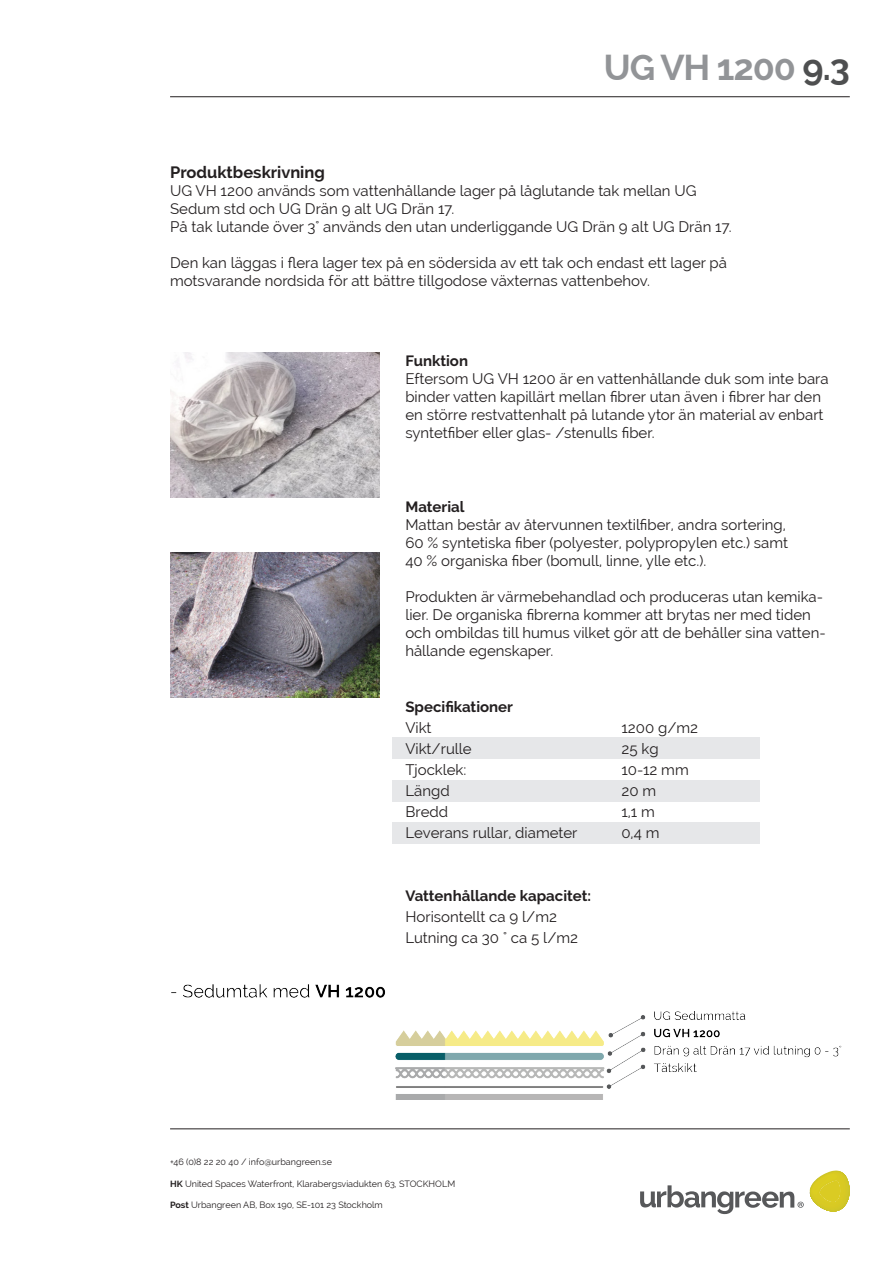
<style>
.page{position:relative;width:893px;height:1263px;background:#fff}
.page>*{position:absolute;margin:0;border:0;box-sizing:border-box;transform-origin:0 0}
.t1{font:700 36px "Raleway";letter-spacing:-.03em;color:#929497}
.t2{font:700 16.5px "Raleway";color:#231f20}
.t3{font:15px/18px "Raleway";color:#231f20}
.t4{font:700 15px "Raleway";color:#231f20}
.t5{font:9px "Raleway";color:#231f20}
.s1{color:#4e4f50}
.s2{font-weight:700}
</style>
<div class="page">
<hr style="left:170px;top:96px;width:680px;height:1px;background:#231f20">
<svg style="left:640px;top:1170px;width:210px;height:44px"></svg>
<hr style="left:170px;top:1128px;width:680px;height:1px;background:#231f20">
<div style="left:392px;top:737px;width:367px;height:22px;background:#e6e7e9"></div>
<div style="left:392px;top:780px;width:367px;height:22px;background:#e6e7e9"></div>
<div style="left:392px;top:822px;width:367px;height:22px;background:#e6e7e9"></div>
<img style="left:170px;top:352px;width:210px;height:146px">
<img style="left:170px;top:552px;width:210px;height:145px">
<img style="left:171px;top:984px;width:671px;height:115px">
<p class="t1" style="left:604px;top:47px;width:247px">UG VH 1200 <span class="s1">9.3</span></p>
<p class="t2" style="left:170px;top:163px;width:156px">Produktbeskrivning</p>
<p class="t3" style="left:170px;top:182px;width:528px">UG VH 1200 används som vattenhållande lager på låglutande tak mellan UG<br>Sedum std och UG Drän 9 alt UG Drän 17.</p>
<p class="t3" style="left:170px;top:218px;width:563px">På tak lutande över 3° används den utan underliggande UG Drän 9 alt UG Drän 17.</p>
<p class="t3" style="left:170px;top:254px;width:558px">Den kan läggas i flera lager tex på en södersida av ett tak och endast ett lager på motsvarande nordsida för att bättre tillgodose växternas vattenbehov.</p>
<p class="t4" style="left:405px;top:352px;width:64px">Funktion</p>
<p class="t3" style="left:405px;top:370px;width:425px">Eftersom UG VH 1200 är en vattenhållande duk som inte bara binder vatten kapillärt mellan fibrer utan även i fibrer har den en större restvattenhalt på lutande ytor än material av enbart syntetfiber eller glas- /stenulls fiber.</p>
<p class="t4" style="left:405px;top:498px;width:61px">Material</p>
<p class="t3" style="left:405px;top:516px;width:382px">Mattan består av återvunnen textilfiber, andra sortering,</p>
<p class="t3" style="left:405px;top:534px;width:384px">60 % syntetiska fiber (polyester, polypropylen etc.) samt</p>
<p class="t3" style="left:405px;top:552px;width:302px">40 % organiska fiber (bomull, linne, ylle etc.).</p>
<p class="t3" style="left:405px;top:588px;width:422px">Produkten är värmebehandlad och produceras utan kemika&shy;lier. De organiska fibrerna kommer att brytas ner med tiden och ombildas till humus vilket gör att de behåller sina vatten&shy;hållande egenskaper.</p>
<p class="t4" style="left:405px;top:698px;width:109px">Specifikationer</p>
<p class="t3" style="left:405px;top:718px;width:28px">Vikt</p>
<p class="t3" style="left:621px;top:718px;width:78px">1200 g/m2</p>
<p class="t3" style="left:405px;top:739px;width:68px">Vikt/rulle</p>
<p class="t3" style="left:621px;top:739px;width:39px">25 kg</p>
<p class="t3" style="left:405px;top:760px;width:63px">Tjocklek:</p>
<p class="t3" style="left:621px;top:760px;width:69px">10-12 mm</p>
<p class="t3" style="left:405px;top:781px;width:46px">Längd</p>
<p class="t3" style="left:621px;top:781px;width:36px">20 m</p>
<p class="t3" style="left:405px;top:802px;width:44px">Bredd</p>
<p class="t3" style="left:621px;top:802px;width:35px">1,1 m</p>
<p class="t3" style="left:405px;top:823px;width:174px">Leverans rullar, diameter</p>
<p class="t3" style="left:621px;top:823px;width:40px">0,4 m</p>
<p class="t4" style="left:405px;top:887px;width:187px">Vattenhållande kapacitet:</p>
<p class="t3" style="left:405px;top:907px;width:153px">Horisontellt ca 9 l/m2</p>
<p class="t3" style="left:405px;top:928px;width:174px">Lutning ca 30 °̊ ca 5 l/m2</p>
<p class="t5" style="left:170px;top:1157px;width:163px">+46 (0)8 22 20 40 / info@urbangreen.se</p>
<p class="t5" style="left:170px;top:1178px;width:287px"><span class="s2">HK</span> United Spaces Waterfront, Klarabergsviadukten 63, STOCKHOLM</p>
<p class="t5" style="left:170px;top:1200px;width:214px"><span class="s2">Post</span> Urbangreen AB, Box 190, SE-101 23 Stockholm</p>
</div>
